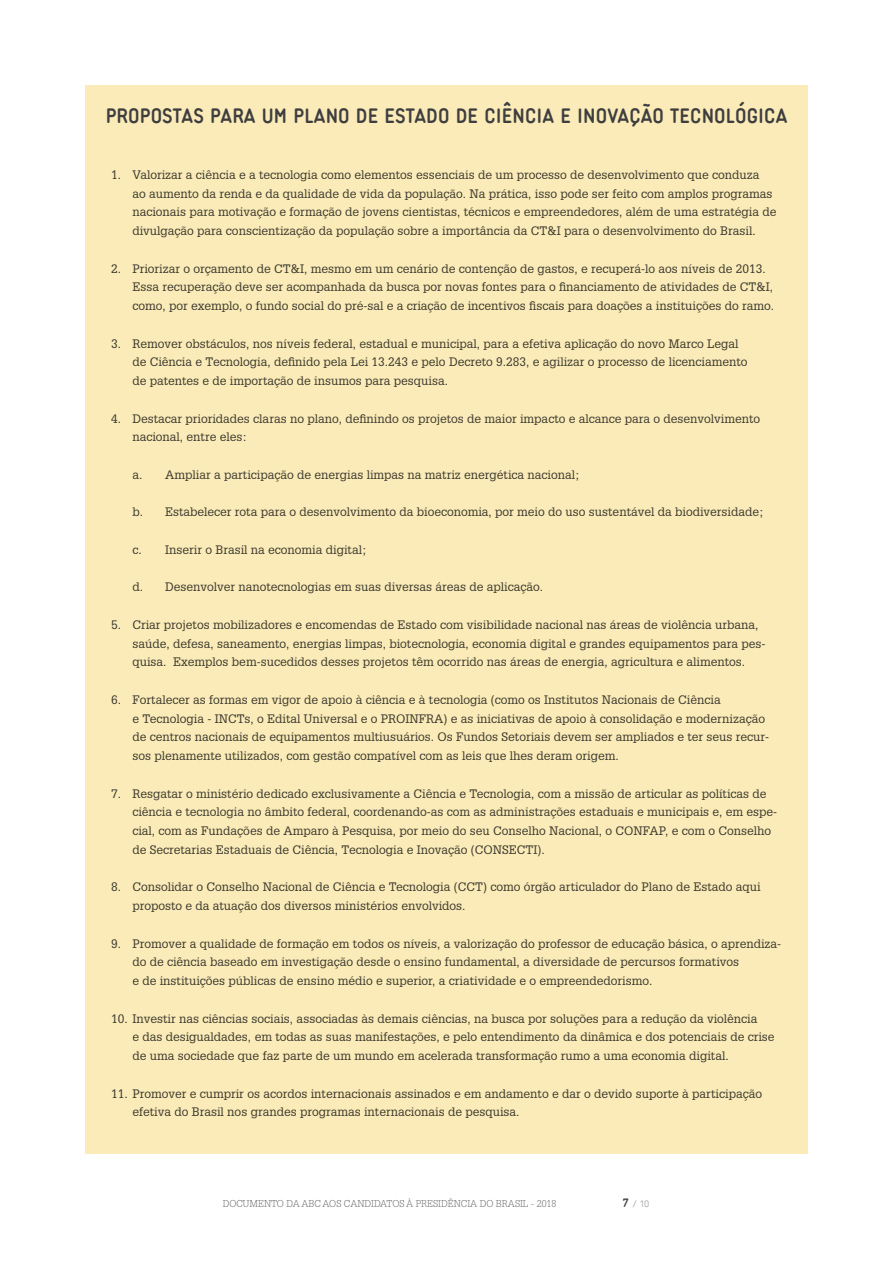
<style>
.page{position:relative;width:893px;height:1263px;background:#fff}
.page>*{position:absolute;margin:0;border:0;box-sizing:border-box;transform-origin:0 0}
.t1{font:22.5px "mini Tipo";letter-spacing:-.025em;color:#3e3e3f}
.t2{font:12px/18.8px "Glypha LT Std";color:#3e3e3f}
.t3{font:300 10.5px "mini Tipo";color:#9d9fa2}
.t4{font:300 9.75px "Glypha LT Std";color:#69696c}
.s1{font-weight:400;font-size:12.75px;color:#3e3e3f}
</style>
<div class="page">
<div style="left:85px;top:85px;width:723px;height:1069px;background:#faebb8"></div>
<p class="t1" style="left:105px;top:102px;width:684px">PROPOSTAS PARA UM PLANO DE ESTADO DE CIÊNCIA E INOVAÇÃO TECNOLÓGICA</p>
<p class="t2" style="left:132px;top:165px;width:645px;text-indent:-21px">1. Valorizar a ciência e a tecnologia como elementos essenciais de um processo de desenvolvimento que conduza<br>ao aumento da renda e da qualidade de vida da população. Na prática, isso pode ser feito com amplos programas nacionais para motivação e formação de jovens cientistas, técnicos e empreendedores, além de uma estratégia de divulgação para conscientização da população sobre a importância da CT&amp;I para o desenvolvimento do Brasil.</p>
<p class="t2" style="left:132px;top:259px;width:643px;text-indent:-21px">2. Priorizar o orçamento de CT&amp;I, mesmo em um cenário de contenção de gastos, e recuperá-lo aos níveis de 2013.<br>Essa recuperação deve ser acompanhada da busca por novas fontes para o financiamento de atividades de CT&amp;I, como, por exemplo, o fundo social do pré-sal e a criação de incentivos fiscais para doações a instituições do ramo.</p>
<p class="t2" style="left:132px;top:334px;width:617px;text-indent:-21px">3. Remover obstáculos, nos níveis federal, estadual e municipal, para a efetiva aplicação do novo Marco Legal de Ciência e Tecnologia, definido pela Lei 13.243 e pelo Decreto 9.283, e agilizar o processo de licenciamento de patentes e de importação de insumos para pesquisa.</p>
<p class="t2" style="left:132px;top:409px;width:629px;text-indent:-21px">4. Destacar prioridades claras no plano, definindo os projetos de maior impacto e alcance para o desenvolvimento nacional, entre eles:</p>
<p class="t2" style="left:132px;top:465px;width:449px">a. Ampliar a participação de energias limpas na matriz energética nacional;</p>
<p class="t2" style="left:132px;top:502px;width:633px">b. Estabelecer rota para o desenvolvimento da bioeconomia, por meio do uso sustentável da biodiversidade;</p>
<p class="t2" style="left:132px;top:540px;width:236px">c. Inserir o Brasil na economia digital;</p>
<p class="t2" style="left:132px;top:577px;width:412px">d. Desenvolver nanotecnologias em suas diversas áreas de aplicação.</p>
<p class="t2" style="left:132px;top:615px;width:635px;text-indent:-21px">5. Criar projetos mobilizadores e encomendas de Estado com visibilidade nacional nas áreas de violência urbana, saúde, defesa, saneamento, energias limpas, biotecnologia, economia digital e grandes equipamentos para pes&shy;quisa. Exemplos bem-sucedidos desses projetos têm ocorrido nas áreas de energia, agricultura e alimentos.</p>
<p class="t2" style="left:132px;top:690px;width:638px;text-indent:-21px">6. Fortalecer as formas em vigor de apoio à ciência e à tecnologia (como os Institutos Nacionais de Ciência<br>e Tecnologia - INCTs, o Edital Universal e o PROINFRA) e as iniciativas de apoio à consolidação e modernização de centros nacionais de equipamentos multiusuários. Os Fundos Setoriais devem ser ampliados e ter seus recur&shy;sos plenamente utilizados, com gestão compatível com as leis que lhes deram origem.</p>
<p class="t2" style="left:132px;top:784px;width:646px;text-indent:-21px">7. Resgatar o ministério dedicado exclusivamente a Ciência e Tecnologia, com a missão de articular as políticas de ciência e tecnologia no âmbito federal, coordenando-as com as administrações estaduais e municipais e, em espe&shy;cial, com as Fundações de Amparo à Pesquisa, por meio do seu Conselho Nacional, o CONFAP, e com o Conselho de Secretarias Estaduais de Ciência, Tecnologia e Inovação (CONSECTI).</p>
<p class="t2" style="left:132px;top:877px;width:630px;text-indent:-21px">8. Consolidar o Conselho Nacional de Ciência e Tecnologia (CCT) como órgão articulador do Plano de Estado aqui proposto e da atuação dos diversos ministérios envolvidos.</p>
<p class="t2" style="left:132px;top:934px;width:650px;text-indent:-21px">9. Promover a qualidade de formação em todos os níveis, a valorização do professor de educação básica, o aprendiza&shy;do de ciência baseado em investigação desde o ensino fundamental, a diversidade de percursos formativos<br>e de instituições públicas de ensino médio e superior, a criatividade e o empreendedorismo.</p>
<p class="t2" style="left:132px;top:1009px;width:644px;text-indent:-21px">10. Investir nas ciências sociais, associadas às demais ciências, na busca por soluções para a redução da violência<br>e das desigualdades, em todas as suas manifestações, e pelo entendimento da dinâmica e dos potenciais de crise de uma sociedade que faz parte de um mundo em acelerada transformação rumo a uma economia digital.</p>
<p class="t2" style="left:132px;top:1084px;width:631px;text-indent:-21px">11. Promover e cumprir os acordos internacionais assinados e em andamento e dar o devido suporte à participação efetiva do Brasil nos grandes programas internacionais de pesquisa.</p>
<p class="t4" style="left:223px;top:1197px;width:335px">DOCUMENTO DA ABC AOS CANDIDATOS À PRESIDÊNCIA DO BRASIL - 2018</p>
<p class="t3" style="left:622px;top:1197px;width:29px"><span class="s1">7</span> / 10</p>
</div>
